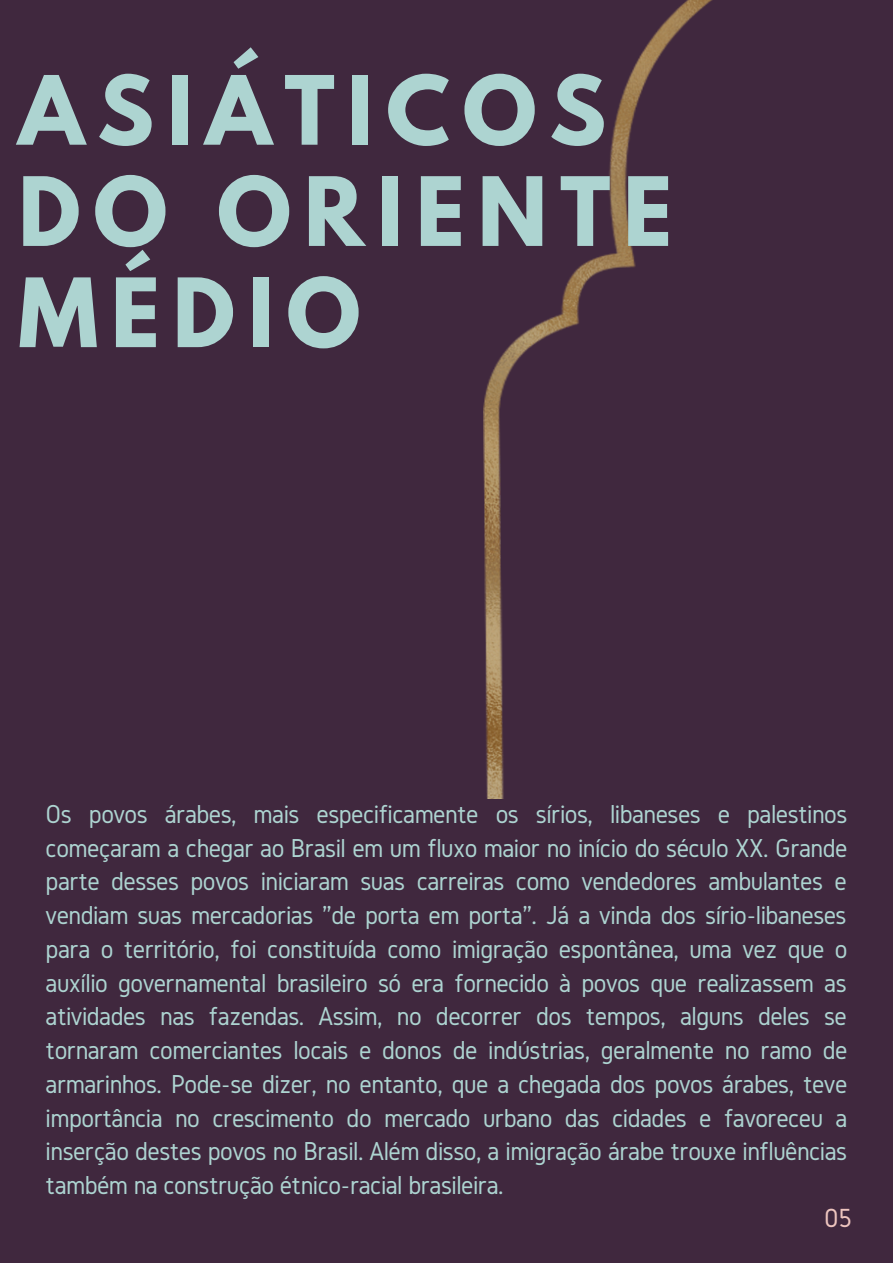
<style>
.page{position:relative;width:893px;height:1264px;background:#fff}
.page>*{position:absolute;margin:0;border:0;box-sizing:border-box;transform-origin:0 0}
.t1{font:700 84.45px/101.1px "League Spartan";letter-spacing:.15em;color:#add4d1}
.t2{font:27.15px "Gidole";color:#eec5bf}
.t3{font:27px/33.8px "Gidole";letter-spacing:-.02em;color:#add4d1;text-align:justify}
</style>
<div class="page">
<div style="left:0;top:0;width:892px;height:1262px;background:#40283e"></div>
<img style="left:484px;top:0;width:229px;height:798px">
<h1 class="t1" style="left:18px;top:71px;width:655px">ASIÁTICOS<br>DO ORIENTE<br>MÉDIO</h1>
<p class="t3" style="left:46px;top:796px;width:803px">Os povos árabes, mais especificamente os sírios, libaneses e palestinos começaram a chegar ao Brasil em um fluxo maior no início do século XX. Grande parte desses povos iniciaram suas carreiras como vendedores ambulantes e vendiam suas mercadorias "de porta em porta". Já a vinda dos sírio-libaneses para o território, foi constituída como imigração espontânea, uma vez que o auxílio governamental brasileiro só era fornecido à povos que realizassem as atividades nas fazendas. Assim, no decorrer dos tempos, alguns deles se tornaram comerciantes locais e donos de indústrias, geralmente no ramo de armarinhos. Pode-se dizer, no entanto, que a chegada dos povos árabes, teve importância no crescimento do mercado urbano das cidades e favoreceu a inserção destes povos no Brasil. Além disso, a imigração árabe trouxe influências também na construção étnico-racial brasileira.</p>
<p class="t2" style="left:824px;top:1202px;width:29px">05</p>
</div>
